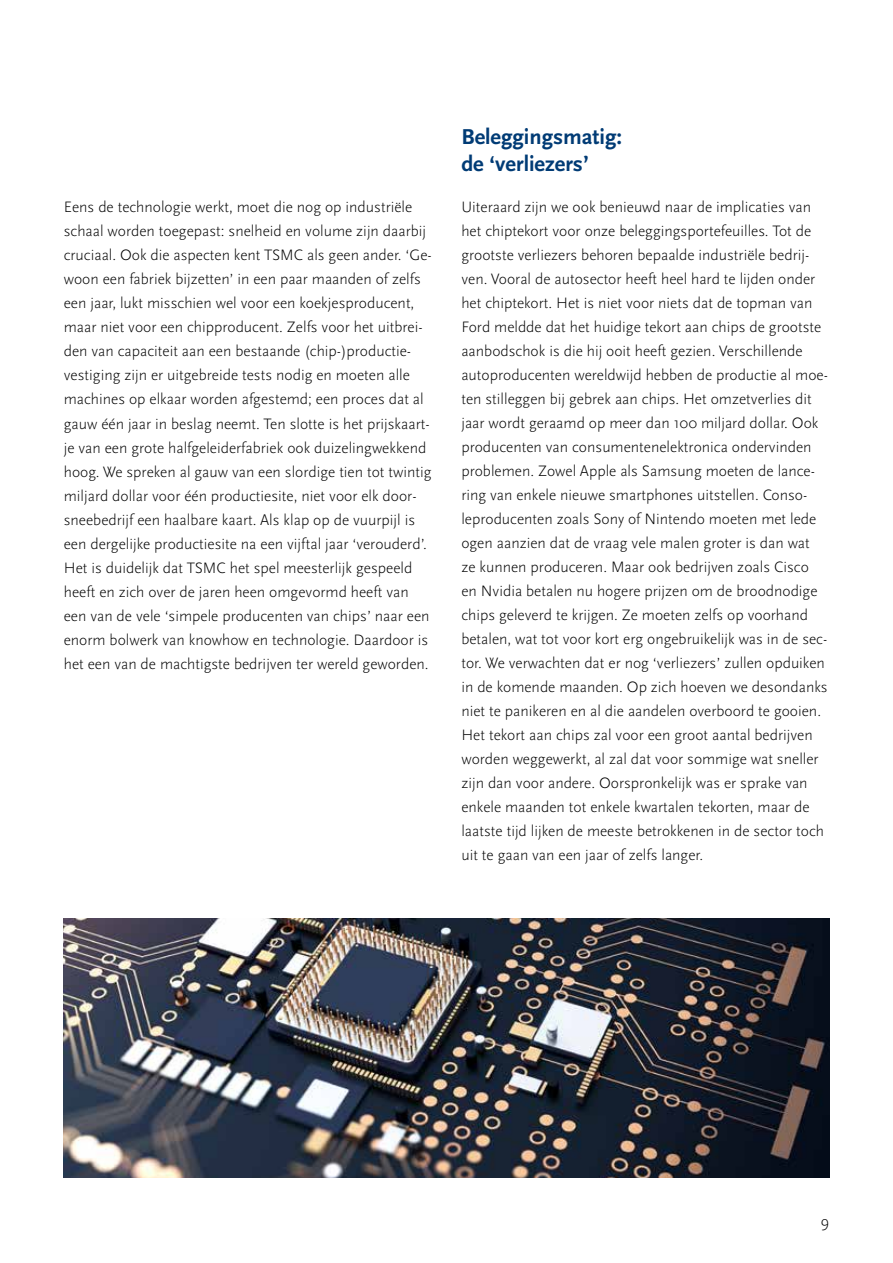
<style>
.page{position:relative;width:893px;height:1263px;background:#fff}
.page>*{position:absolute;margin:0;border:0;box-sizing:border-box;transform-origin:0 0}
.t1{font:700 22.5px/27px "Scala Sans Pro";color:#003b75}
.t2{font:300 16.5px "Scala Sans Pro";color:#000}
.t3{font:300 15.75px/24px "Scala Sans Pro";color:#000}
</style>
<div class="page">
<img style="left:64px;top:918px;width:765px;height:260px">
<p class="t3" style="left:64px;top:195px;width:369px">Eens de technologie werkt, moet die nog op industriële schaal worden toegepast: snelheid en volume zijn daarbij cruciaal. Ook die aspecten kent TSMC als geen ander. ‘Ge&shy;woon een fabriek bijzetten’ in een paar maanden of zelfs een jaar, lukt misschien wel voor een koekjesproducent, maar niet voor een chipproducent. Zelfs voor het uitbrei&shy;den van capaciteit aan een bestaande (chip-)productie&shy;vestiging zijn er uitgebreide tests nodig en moeten alle machines op elkaar worden afgestemd; een proces dat al gauw één jaar in beslag neemt. Ten slotte is het prijskaart&shy;je van een grote halfgeleiderfabriek ook duizelingwekkend hoog. We spreken al gauw van een slordige tien tot twintig miljard dollar voor één productiesite, niet voor elk door&shy;sneebedrijf een haalbare kaart. Als klap op de vuurpijl is een dergelijke productiesite na een vijftal jaar ‘verouderd’.<br>Het is duidelijk dat TSMC het spel meesterlijk gespeeld heeft en zich over de jaren heen omgevormd heeft van een van de vele ‘simpele producenten van chips’ naar een enorm bolwerk van knowhow en technologie. Daardoor is het een van de machtigste bedrijven ter wereld geworden.</p>
<h1 class="t1" style="left:461px;top:123px;width:162px">Beleggingsmatig: de ‘verliezers’</h1>
<p class="t3" style="left:461px;top:195px;width:368px">Uiteraard zijn we ook benieuwd naar de implicaties van het chiptekort voor onze beleggingsportefeuilles. Tot de grootste verliezers behoren bepaalde industriële bedrij&shy;ven. Vooral de autosector heeft heel hard te lijden onder het chiptekort. Het is niet voor niets dat de topman van Ford meldde dat het huidige tekort aan chips de grootste aanbodschok is die hij ooit heeft gezien. Verschillende autoproducenten wereldwijd hebben de productie al moe&shy;ten stilleggen bij gebrek aan chips. Het omzetverlies dit jaar wordt geraamd op meer dan 100 miljard dollar. Ook producenten van consumentenelektronica ondervinden problemen. Zowel Apple als Samsung moeten de lance&shy;ring van enkele nieuwe smartphones uitstellen. Conso&shy;leproducenten zoals Sony of Nintendo moeten met lede ogen aanzien dat de vraag vele malen groter is dan wat ze kunnen produceren. Maar ook bedrijven zoals Cisco en Nvidia betalen nu hogere prijzen om de broodnodige chips geleverd te krijgen. Ze moeten zelfs op voorhand betalen, wat tot voor kort erg ongebruikelijk was in de sec&shy;tor. We verwachten dat er nog ‘verliezers’ zullen opduiken in de komende maanden. Op zich hoeven we desondanks niet te panikeren en al die aandelen overboord te gooien.<br>Het tekort aan chips zal voor een groot aantal bedrijven worden weggewerkt, al zal dat voor sommige wat sneller zijn dan voor andere. Oorspronkelijk was er sprake van enkele maanden tot enkele kwartalen tekorten, maar de laatste tijd lijken de meeste betrokkenen in de sector toch uit te gaan van een jaar of zelfs langer.</p>
<p class="t2" style="left:820px;top:1212px;width:10px">9</p>
</div>
